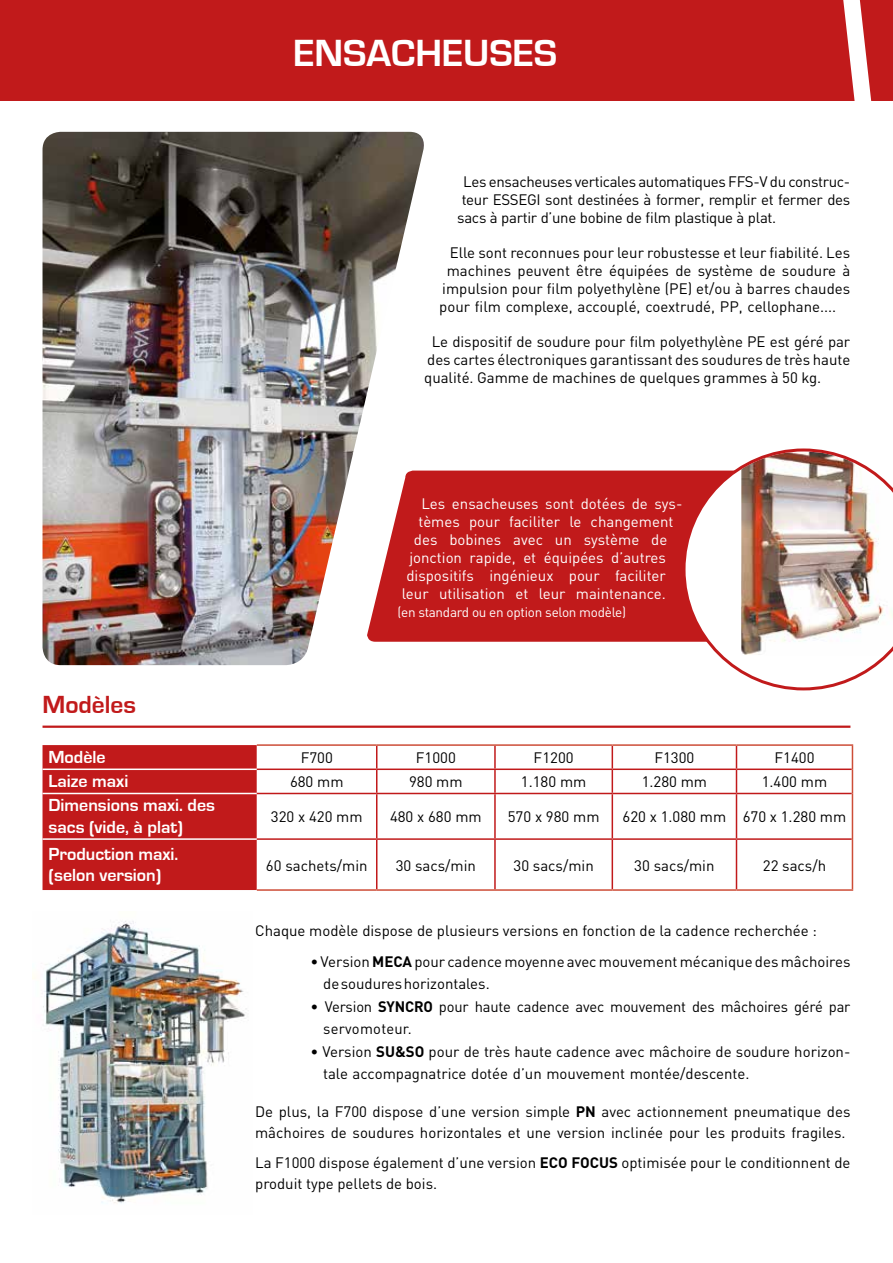
<style>
.page{position:relative;width:893px;height:1263px;background:#fff}
.page>*{position:absolute;margin:0;border:0;box-sizing:border-box;transform-origin:0 0}
.t1{font:700 39px "Eurostile";color:#fff}
.t2{font:700 25.5px "Eurostile";color:#c11a1b}
.t3{font:700 18px/21.6px "Eurostile";color:#fff}
.t4{font:15px/22.5px "DIN";color:#000}
.t5{font:15px "DIN";color:#fff}
.t6{font:15px "DIN";letter-spacing:-.02em;color:#000}
.t7{font:13.5px "DIN";letter-spacing:-.02em;color:#fff}
.s1{font-weight:700}
</style>
<div class="page">
<div style="left:428px;top:471px;width:254px;height:171px;background:#c11a1b"></div>
<div style="left:0;top:0;width:872px;height:100px;background:#c11a1b"></div>
<div style="left:872px;top:0;width:21px;height:100px;background:#c11a1b"></div>
<svg style="left:830px;top:0;width:52px;height:101px"></svg>
<hr style="left:43px;top:725px;width:807px;height:3px;background:#c11a1b">
<div style="left:43px;top:745px;width:214px;height:145px;background:#c11a1b"></div>
<svg style="left:257px;top:746px;width:595px;height:143px"></svg>
<hr style="left:43px;top:768px;width:214px;height:2px;background:#fff">
<hr style="left:43px;top:793px;width:214px;height:1px;background:#fff">
<hr style="left:43px;top:838px;width:214px;height:2px;background:#fff">
<svg style="left:376px;top:746px;width:1px;height:47px"></svg>
<hr style="left:376px;top:794px;width:1px;height:44px;background:#c11a1b">
<hr style="left:376px;top:840px;width:1px;height:49px;background:#c11a1b">
<hr style="left:494px;top:746px;width:2px;height:22px;background:#c11a1b">
<hr style="left:494px;top:770px;width:2px;height:23px;background:#c11a1b">
<hr style="left:494px;top:794px;width:2px;height:44px;background:#c11a1b">
<hr style="left:494px;top:840px;width:2px;height:49px;background:#c11a1b">
<svg style="left:612px;top:746px;width:1px;height:47px"></svg>
<hr style="left:612px;top:794px;width:1px;height:44px;background:#c11a1b">
<hr style="left:612px;top:840px;width:1px;height:49px;background:#c11a1b">
<svg style="left:736px;top:746px;width:1px;height:47px"></svg>
<hr style="left:736px;top:794px;width:1px;height:44px;background:#c11a1b">
<hr style="left:736px;top:840px;width:1px;height:49px;background:#c11a1b">
<hr style="left:257px;top:768px;width:120px;height:2px;background:#c11a1b">
<hr style="left:377px;top:768px;width:118px;height:2px;background:#c11a1b">
<hr style="left:495px;top:768px;width:117px;height:2px;background:#c11a1b">
<hr style="left:612px;top:768px;width:124px;height:2px;background:#c11a1b">
<hr style="left:736px;top:768px;width:116px;height:2px;background:#c11a1b">
<hr style="left:257px;top:793px;width:120px;height:1px;background:#c11a1b">
<hr style="left:377px;top:793px;width:118px;height:1px;background:#c11a1b">
<hr style="left:495px;top:793px;width:117px;height:1px;background:#c11a1b">
<hr style="left:612px;top:793px;width:124px;height:1px;background:#c11a1b">
<hr style="left:736px;top:793px;width:116px;height:1px;background:#c11a1b">
<hr style="left:257px;top:838px;width:120px;height:2px;background:#c11a1b">
<hr style="left:377px;top:838px;width:118px;height:2px;background:#c11a1b">
<hr style="left:495px;top:838px;width:117px;height:2px;background:#c11a1b">
<hr style="left:612px;top:838px;width:124px;height:2px;background:#c11a1b">
<hr style="left:736px;top:838px;width:116px;height:2px;background:#c11a1b">
<hr style="left:257px;top:744px;width:120px;height:2px;background:#cd4d37">
<hr style="left:377px;top:744px;width:118px;height:2px;background:#cd4d37">
<hr style="left:495px;top:744px;width:117px;height:2px;background:#cd4d37">
<hr style="left:612px;top:744px;width:124px;height:2px;background:#cd4d37">
<hr style="left:736px;top:744px;width:117px;height:2px;background:#cd4d37">
<hr style="left:257px;top:889px;width:120px;height:2px;background:#cd4d37">
<hr style="left:377px;top:889px;width:118px;height:2px;background:#cd4d37">
<hr style="left:495px;top:889px;width:117px;height:2px;background:#cd4d37">
<hr style="left:612px;top:889px;width:124px;height:2px;background:#cd4d37">
<hr style="left:736px;top:889px;width:117px;height:2px;background:#cd4d37">
<svg style="left:852px;top:746px;width:1px;height:47px"></svg>
<hr style="left:852px;top:793px;width:1px;height:46px;background:#cd4d37">
<hr style="left:852px;top:839px;width:1px;height:50px;background:#cd4d37">
<img style="left:43px;top:132px;width:385px;height:533px">
<img style="left:682px;top:448px;width:211px;height:242px">
<img style="left:33px;top:921px;width:214px;height:282px">
<h1 class="t1" style="left:293px;top:32px;width:265px">ENSACHEUSES</h1>
<p class="t6" style="left:463px;top:172px;width:389px">Les ensacheuses verticales automatiques FFS-V du construc-</p>
<p class="t6" style="left:462px;top:190px;width:390px">teur ESSEGI sont destinées à former, remplir et fermer des</p>
<p class="t6" style="left:457px;top:208px;width:321px">sacs à partir d’une bobine de film plastique à plat.</p>
<p class="t4" style="left:450px;top:241px;width:402px">Elle sont reconnues pour leur robustesse et leur fiabilité. Les</p>
<p class="t4" style="left:447px;top:259px;width:405px">machines peuvent être équipées de système de soudure à</p>
<p class="t4" style="left:442px;top:277px;width:410px">impulsion pour film polyethylène (PE) et/ou à barres chaudes</p>
<p class="t4" style="left:439px;top:295px;width:398px">pour film complexe, accouplé, coextrudé, PP, cellophane....</p>
<p class="t4" style="left:424px;top:332px;width:428px;line-height:18px;text-align:justify;text-indent:8px">Le dispositif de soudure pour film polyethylène PE est géré par des cartes électroniques garantissant des soudures de très haute qualité. Gamme de machines de quelques grammes à 50 kg.</p>
<p class="t5" style="left:421px;top:494px;width:262px">Les ensacheuses sont dotées de sys-</p>
<p class="t5" style="left:418px;top:512px;width:257px">tèmes pour faciliter le changement</p>
<p class="t5" style="left:414px;top:530px;width:255px">des bobines avec un système de</p>
<p class="t5" style="left:409px;top:548px;width:258px">jonction rapide, et équipées d’autres</p>
<p class="t5" style="left:406px;top:566px;width:261px">dispositifs ingénieux pour faciliter</p>
<p class="t5" style="left:402px;top:584px;width:265px">leur utilisation et leur maintenance.</p>
<p class="t7" style="left:397px;top:603px;width:230px">(en standard ou en option selon modèle)</p>
<h2 class="t2" style="left:43px;top:690px;width:95px">Modèles</h2>
<p class="t3" style="left:49px;top:747px;width:59px">Modèle</p>
<p class="t4" style="left:301px;top:746px;width:34px">F700</p>
<p class="t4" style="left:416px;top:746px;width:42px">F1000</p>
<p class="t4" style="left:534px;top:746px;width:42px">F1200</p>
<p class="t4" style="left:654px;top:746px;width:42px">F1300</p>
<p class="t4" style="left:774px;top:746px;width:42px">F1400</p>
<p class="t3" style="left:49px;top:771px;width:81px">Laize maxi</p>
<p class="t4" style="left:290px;top:770px;width:55px">680 mm</p>
<p class="t4" style="left:409px;top:770px;width:55px">980 mm</p>
<p class="t4" style="left:521px;top:770px;width:67px">1.180 mm</p>
<p class="t4" style="left:642px;top:770px;width:67px">1.280 mm</p>
<p class="t4" style="left:762px;top:770px;width:67px">1.400 mm</p>
<p class="t3" style="left:49px;top:795px;width:168px">Dimensions maxi. des sacs (vide, à plat)</p>
<p class="t4" style="left:271px;top:805px;width:93px">320 x 420 mm</p>
<p class="t4" style="left:390px;top:805px;width:93px">480 x 680 mm</p>
<p class="t4" style="left:508px;top:805px;width:93px">570 x 980 mm</p>
<p class="t4" style="left:623px;top:805px;width:225px">620 x 1.080 mm 670 x 1.280 mm</p>
<p class="t3" style="left:49px;top:843px;width:131px">Production maxi. (selon version)</p>
<p class="t4" style="left:266px;top:854px;width:103px">60 sachets/min</p>
<p class="t4" style="left:396px;top:854px;width:82px">30 sacs/min</p>
<p class="t4" style="left:513px;top:854px;width:82px">30 sacs/min</p>
<p class="t4" style="left:634px;top:854px;width:82px">30 sacs/min</p>
<p class="t4" style="left:763px;top:854px;width:65px">22 sacs/h</p>
<p class="t4" style="left:255px;top:918px;width:563px">Chaque modèle dispose de plusieurs versions en fonction de la cadence recherchée :</p>
<p class="t4" style="left:323px;top:949px;width:529px;text-indent:-13px">• Version <span class="s1">MECA</span> pour cadence moyenne avec mouvement mécanique des mâchoires de soudures horizontales.</p>
<p class="t4" style="left:323px;top:995px;width:529px;text-indent:-13px">• Version <span class="s1">SYNCRO</span> pour haute cadence avec mouvement des mâchoires géré par servomoteur.</p>
<p class="t4" style="left:323px;top:1040px;width:529px;text-indent:-13px">• Version <span class="s1">SU&amp;SO</span> pour de très haute cadence avec mâchoire de soudure horizon&shy;tale accompagnatrice dotée d’un mouvement montée/descente.</p>
<p class="t4" style="left:255px;top:1101px;width:597px;line-height:21px">De plus, la F700 dispose d’une version simple <span class="s1">PN</span> avec actionnement pneumatique des mâchoires de soudures horizontales et une version inclinée pour les produits fragiles.</p>
<p class="t4" style="left:255px;top:1151px;width:597px;line-height:21px">La F1000 dispose également d’une version <span class="s1">ECO FOCUS</span> optimisée pour le conditionnent de produit type pellets de bois.</p>
</div>
